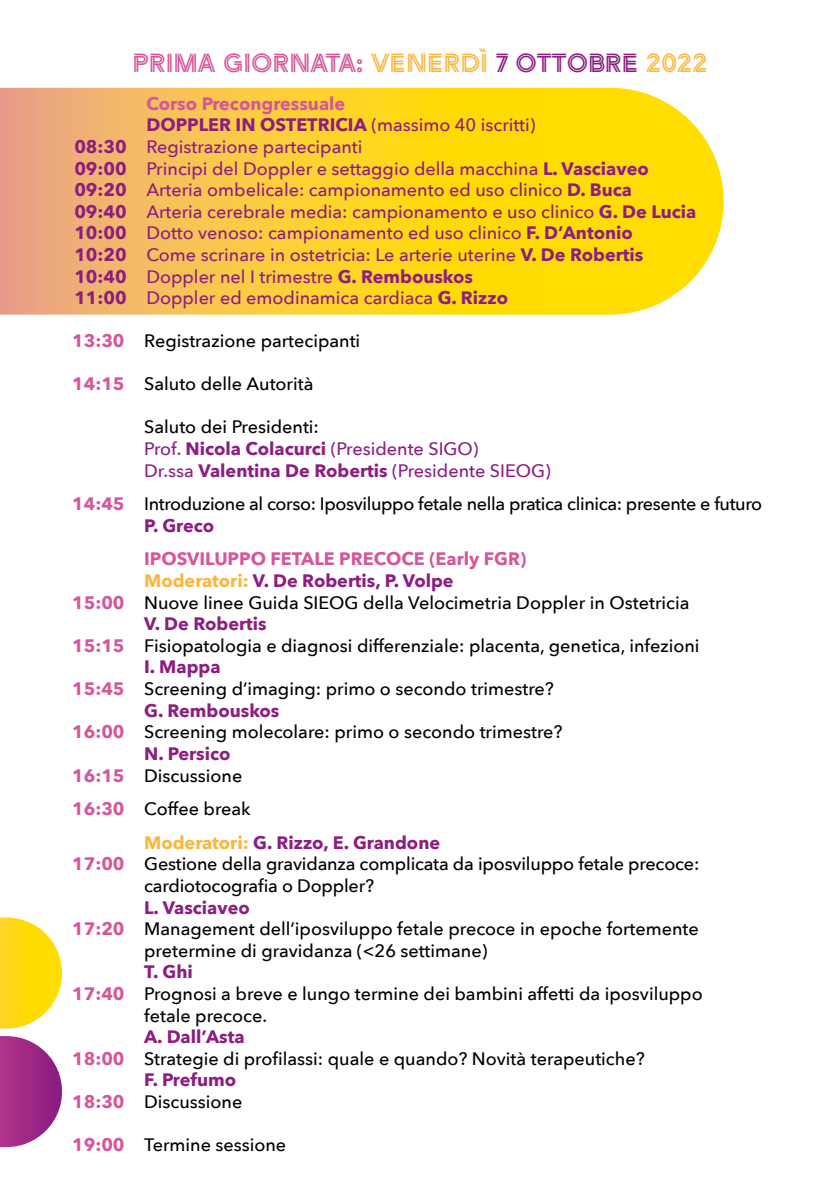
<style>
.page{position:relative;width:840px;height:1191px;background:#fff}
.page>*{position:absolute;margin:0;border:0;box-sizing:border-box;transform-origin:0 0}
.t1{font:26px "Arya Double";color:#d6569b}
.t2{font:500 18px/21.6px "Avenir Next";color:#000}
.t3{font:500 18px/21.6px "Avenir Next";color:#8d1e81}
.t4{font:700 18px/33.6px "Avenir Next";color:#8d1e81}
.t5{font:500 18px/21.6px "Avenir Next";letter-spacing:-.02em;color:#000}
.t6{font:700 18px "Avenir Next";color:#d6569b}
.s1{color:#fab73f}
.s2{color:#8d1d82}
.s3{font-weight:500}
.s4{font-weight:700}
.s5{font-weight:700;color:#d6569b}
.s6{color:#000}
.s7{font-weight:700;color:#8d1e81}
.s8{color:#d6569b}
.s9{font-weight:500;color:#000}
</style>
<div class="page">
<svg style="left:0;top:88px;width:723px;height:227px;background:#face36"></svg>
<svg style="left:0;top:917px;width:62px;height:111px"></svg>
<svg style="left:0;top:1036px;width:62px;height:111px"></svg>
<h1 class="t1" style="left:132px;top:46px;width:576px">PRIMA GIORNATA: <span class="s1">VENERDÌ</span> <span class="s2">7 OTTOBRE</span> <span class="s1">2022</span></h1>
<p class="t6" style="left:146px;top:88px;width:200px">Corso Precongressuale</p>
<p class="t4" style="left:146px;top:108px;width:390px">DOPPLER IN OSTETRICIA <span class="s3">(massimo 40 iscritti)</span></p>
<p class="t3" style="left:74px;top:135px;width:289px"><span class="s4">08:30</span> Registrazione partecipanti</p>
<p class="t3" style="left:74px;top:157px;width:575px"><span class="s4">09:00</span> Principi del Doppler e settaggio della macchina <span class="s4">L. Vasciaveo</span></p>
<p class="t3" style="left:74px;top:178px;width:559px"><span class="s4">09:20</span> Arteria ombelicale: campionamento ed uso clinico <span class="s4">D. Buca</span></p>
<p class="t3" style="left:74px;top:200px;width:623px"><span class="s4">09:40</span> Arteria cerebrale media: campionamento e uso clinico <span class="s4">G. De Lucia</span></p>
<p class="t3" style="left:74px;top:222px;width:559px"><span class="s4">10:00</span> Dotto venoso: campionamento ed uso clinico <span class="s4">F. D’Antonio</span></p>
<p class="t3" style="left:74px;top:243px;width:570px"><span class="s4">10:20</span> Come scrinare in ostetricia: Le arterie uterine <span class="s4">V. De Robertis</span></p>
<p class="t3" style="left:74px;top:265px;width:400px"><span class="s4">10:40</span> Doppler nel I trimestre <span class="s4">G. Rembouskos</span></p>
<p class="t3" style="left:74px;top:286px;width:435px"><span class="s4">11:00</span> Doppler ed emodinamica cardiaca <span class="s4">G. Rizzo</span></p>
<p class="t2" style="left:72px;top:329px;width:289px"><span class="s5">13:30</span> Registrazione partecipanti</p>
<p class="t2" style="left:72px;top:372px;width:243px"><span class="s5">14:15</span> Saluto delle Autorità</p>
<p class="t3" style="left:144px;top:416px;width:408px"><span class="s6">Saluto dei Presidenti:<br></span>Prof. <span class="s4">Nicola Colacurci</span> (Presidente SIGO)<br>Dr.ssa <span class="s4">Valentina De Robertis</span> (Presidente SIEOG)</p>
<p class="t5" style="left:144px;top:492px;width:619px;text-indent:-72px"><span class="s5">14:45</span> Introduzione al corso: Iposviluppo fetale nella pratica clinica: presente e futuro<br><span class="s7">P. Greco</span></p>
<p class="t6" style="left:144px;top:543px;width:383px">IPOSVILUPPO FETALE PRECOCE (Early FGR)</p>
<p class="t4" style="left:144px;top:563px;width:311px"><span class="s1">Moderatori:</span> V. De Robertis, P. Volpe</p>
<p class="t2" style="left:72px;top:591px;width:618px"><span class="s5">15:00</span> Nuove linee Guida SIEOG della Velocimetria Doppler in Ostetricia</p>
<p class="t4" style="left:144px;top:607px;width:124px">V. De Robertis</p>
<p class="t2" style="left:72px;top:634px;width:628px"><span class="s5">15:15</span> Fisiopatologia e diagnosi differenziale: placenta, genetica, infezioni</p>
<p class="t4" style="left:144px;top:650px;width:78px">I. Mappa</p>
<p class="t2" style="left:72px;top:677px;width:483px"><span class="s5">15:45</span> Screening d’imaging: primo o secondo trimestre?</p>
<p class="t4" style="left:144px;top:693px;width:137px">G. Rembouskos</p>
<p class="t2" style="left:72px;top:720px;width:491px"><span class="s5">16:00</span> Screening molecolare: primo o secondo trimestre?</p>
<p class="t4" style="left:144px;top:736px;width:88px">N. Persico</p>
<p class="t2" style="left:72px;top:764px;width:172px"><span class="s5">16:15</span> Discussione</p>
<p class="t4" style="left:144px;top:791px;width:297px;text-indent:-72px"><span class="s8">16:30</span> <span class="s9">Coffee break<br></span><span class="s1">Moderatori:</span> G. Rizzo, E. Grandone</p>
<p class="t2" style="left:144px;top:852px;width:556px;text-indent:-72px"><span class="s5">17:00</span> Gestione della gravidanza complicata da iposviluppo fetale precoce: cardiotocografia o Doppler?</p>
<p class="t4" style="left:144px;top:890px;width:107px">L. Vasciaveo</p>
<p class="t2" style="left:72px;top:917px;width:628px"><span class="s5">17:20</span> Management dell’iposviluppo fetale precoce in epoche fortemente</p>
<p class="t2" style="left:144px;top:939px;width:344px">pretermine di gravidanza (&lt;26 settimane)</p>
<p class="t4" style="left:144px;top:955px;width:50px">T. Ghi</p>
<p class="t2" style="left:72px;top:982px;width:631px"><span class="s5">17:40</span> Prognosi a breve e lungo termine dei bambini affetti da iposviluppo</p>
<p class="t2" style="left:144px;top:1004px;width:124px">fetale precoce.</p>
<p class="t4" style="left:144px;top:1019px;width:102px">A. Dall’Asta</p>
<p class="t2" style="left:72px;top:1047px;width:573px"><span class="s5">18:00</span> Strategie di profilassi: quale e quando? Novità terapeutiche?</p>
<p class="t4" style="left:144px;top:1063px;width:93px">F. Prefumo</p>
<p class="t2" style="left:72px;top:1090px;width:172px"><span class="s5">18:30</span> Discussione</p>
<p class="t2" style="left:72px;top:1133px;width:215px"><span class="s5">19:00</span> Termine sessione</p>
</div>
